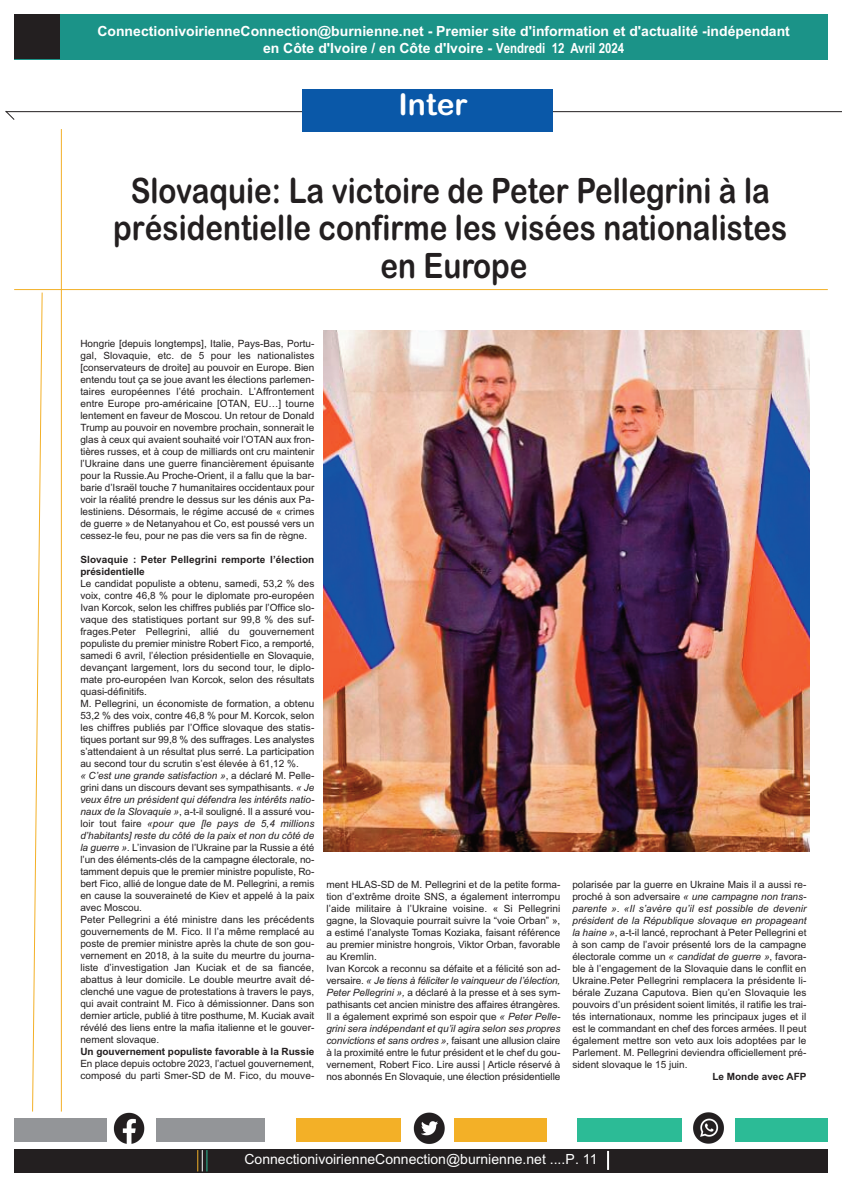
<style>
.page{position:relative;width:842px;height:1191px;background:#fff}
.page>*{position:absolute;margin:0;border:0;box-sizing:border-box;transform-origin:0 0}
.t1{font:35px/37px "Arial Rounded MT Bold";color:#231f20;text-align:center;scale:.85 1}
.t2{font:30px "Arial Rounded MT Bold";color:#fff}
.t3{font:700 14px/16.8px "Arial";color:#fff;text-align:center}
.t4{font:14px "Arial";color:#fff}
.t5{font:10px/12px "Arial";color:#231f20}
.t6{font:700 10px/12px "Arial";color:#231f20}
.s1{font-family:"Arial Narrow"}
.s2{font-style:italic}
</style>
<div class="page">
<hr style="left:6px;top:111px;width:836px;height:1px;background:#231f20">
<div style="left:14px;top:14px;width:814px;height:46px;background:#1b9388"></div>
<div style="left:14px;top:14px;width:46px;height:45px;background:#231f20"></div>
<hr style="left:61px;top:129px;width:1px;height:982px;background:#f3b027">
<svg style="left:32px;top:292px;width:11px;height:820px"></svg>
<hr style="left:14px;top:289px;width:814px;height:1px;background:#f3b027">
<div style="left:302px;top:89px;width:250px;height:42px;background:#0a58a8"></div>
<div style="left:14px;top:1118px;width:251px;height:23px;background:#939598"></div>
<div style="left:296px;top:1118px;width:250px;height:23px;background:#f3b027"></div>
<div style="left:577px;top:1118px;width:251px;height:23px;background:#2cbb96"></div>
<div style="left:14px;top:1149px;width:814px;height:23px;background:#231f20"></div>
<img style="left:107px;top:1112px;width:49px;height:32px">
<img style="left:401px;top:1112px;width:52px;height:32px">
<img style="left:683px;top:1112px;width:52px;height:32px">
<svg style="left:197px;top:1150px;width:10px;height:21px"></svg>
<svg style="left:607px;top:1150px;width:2px;height:19px"></svg>
<img style="left:323px;top:330px;width:486px;height:521px">
<svg style="left:5px;top:111px;width:11px;height:9px"></svg>
<h3 class="t3" style="left:97px;top:23px;width:694px">ConnectionivoirienneConnection@burnienne.net - Premier site d'information et d'actualité -indépendant en Côte d'Ivoire / en Côte d'Ivoire - <span class="s1">Vendredi 12 Avril 2024</span></h3>
<h2 class="t2" style="left:399px;top:87px;width:71px">Inter</h2>
<h1 class="t1" style="left:113px;top:173px;width:794px">Slovaquie: La victoire de Peter Pellegrini à la présidentielle confirme les visées nationalistes en Europe</h1>
<p class="t5" style="left:80px;top:337px;width:236px;text-align:justify">Hongrie [depuis longtemps], Italie, Pays-Bas, Portu&shy;gal, Slovaquie, etc. de 5 pour les nationalistes [conservateurs de droite] au pouvoir en Europe. Bien entendu tout ça se joue avant les élections parlemen&shy;taires européennes l’été prochain. L’Affrontement entre Europe pro-américaine [OTAN, EU…] tourne lentement en faveur de Moscou. Un retour de Donald Trump au pouvoir en novembre prochain, sonnerait le glas à ceux qui avaient souhaité voir l’OTAN aux fron&shy;tières russes, et à coup de milliards ont cru maintenir l’Ukraine dans une guerre financièrement épuisante pour la Russie.Au Proche-Orient, il a fallu que la bar&shy;barie d’Israël touche 7 humanitaires occidentaux pour voir la réalité prendre le dessus sur les dénis aux Pa&shy;lestiniens. Désormais, le régime accusé de « crimes de guerre » de Netanyahou et Co, est poussé vers un cessez-le feu, pour ne pas die vers sa fin de règne.</p>
<p class="t6" style="left:80px;top:553px;width:236px">Slovaquie : Peter Pellegrini remporte l’élection présidentielle</p>
<p class="t5" style="left:80px;top:577px;width:236px">Le candidat populiste a obtenu, samedi, 53,2 % des voix, contre 46,8 % pour le diplomate pro-européen Ivan Korcok, selon les chiffres publiés par l’Office slo&shy;vaque des statistiques portant sur 99,8 % des suf&shy;frages.Peter Pellegrini, allié du gouvernement populiste du premier ministre Robert Fico, a remporté, samedi 6 avril, l’élection présidentielle en Slovaquie, devançant largement, lors du second tour, le diplo&shy;mate pro-européen Ivan Korcok, selon des résultats quasi-définitifs.<br>M. Pellegrini, un économiste de formation, a obtenu 53,2 % des voix, contre 46,8 % pour M. Korcok, selon les chiffres publiés par l’Office slovaque des statis&shy;tiques portant sur 99,8 % des suffrages. Les analystes s’attendaient à un résultat plus serré. La participation au second tour du scrutin s’est élevée à 61,12 %.<br><span class="s2">« C’est une grande satisfaction »</span>, a déclaré M. Pelle&shy;grini dans un discours devant ses sympathisants. <span class="s2">« Je veux être un président qui défendra les intérêts natio&shy;naux de la Slovaquie »</span>, a-t-il souligné. Il a assuré vou&shy;loir tout faire <span class="s2">«pour que [le pays de 5,4 millions d’habitants] reste du côté de la paix et non du côté de la guerre ».</span> L’invasion de l’Ukraine par la Russie a été l’un des éléments-clés de la campagne électorale, no&shy;tamment depuis que le premier ministre populiste, Ro&shy;bert Fico, allié de longue date de M. Pellegrini, a remis en cause la souveraineté de Kiev et appelé à la paix avec Moscou.<br>Peter Pellegrini a été ministre dans les précédents gouvernements de M. Fico. Il l’a même remplacé au poste de premier ministre après la chute de son gou&shy;vernement en 2018, à la suite du meurtre du journa&shy;liste d’investigation Jan Kuciak et de sa fiancée, abattus à leur domicile. Le double meurtre avait dé&shy;clenché une vague de protestations à travers le pays, qui avait contraint M. Fico à démissionner. Dans son dernier article, publié à titre posthume, M. Kuciak avait révélé des liens entre la mafia italienne et le gouver&shy;nement slovaque.</p>
<p class="t6" style="left:80px;top:1045px;width:235px">Un gouvernement populiste favorable à la Russie</p>
<p class="t5" style="left:80px;top:1057px;width:236px">En place depuis octobre 2023, l’actuel gouvernement, composé du parti Smer-SD de M. Fico, du mouve-</p>
<p class="t5" style="left:326px;top:878px;width:236px">ment HLAS-SD de M. Pellegrini et de la petite forma&shy;tion d’extrême droite SNS, a également interrompu l’aide militaire à l’Ukraine voisine. « Si Pellegrini gagne, la Slovaquie pourrait suivre la “voie Orban” », a estimé l’analyste Tomas Koziaka, faisant référence au premier ministre hongrois, Viktor Orban, favorable au Kremlin.<br>Ivan Korcok a reconnu sa défaite et a félicité son ad&shy;versaire. <span class="s2">« Je tiens à féliciter le vainqueur de l’élection, Peter Pellegrini »,</span> a déclaré à la presse et à ses sym&shy;pathisants cet ancien ministre des affaires étrangères.<br>Il a également exprimé son espoir que <span class="s2">« Peter Pelle&shy;grini sera indépendant et qu’il agira selon ses propres convictions et sans ordres »,</span> faisant une allusion claire à la proximité entre le futur président et le chef du gou&shy;vernement, Robert Fico. Lire aussi | Article réservé à nos abonnés En Slovaquie, une élection présidentielle</p>
<p class="t5" style="left:572px;top:878px;width:236px;text-align:justify">polarisée par la guerre en Ukraine Mais il a aussi re&shy;proché à son adversaire <span class="s2">« une campagne non trans&shy;parente »</span>. <span class="s2">«Il s’avère qu’il est possible de devenir président de la République slovaque en propageant la haine »</span>, a-t-il lancé, reprochant à Peter Pellegrini et à son camp de l’avoir présenté lors de la campagne électorale comme un <span class="s2">« candidat de guerre »</span>, favora&shy;ble à l’engagement de la Slovaquie dans le conflit en Ukraine.Peter Pellegrini remplacera la présidente li&shy;bérale Zuzana Caputova. Bien qu’en Slovaquie les pouvoirs d’un président soient limités, il ratifie les trai&shy;tés internationaux, nomme les principaux juges et il est le commandant en chef des forces armées. Il peut également mettre son veto aux lois adoptées par le Parlement. M. Pellegrini deviendra officiellement pré&shy;sident slovaque le 15 juin.</p>
<p class="t6" style="left:712px;top:1070px;width:96px">Le Monde avec AFP</p>
<h3 class="t4" style="left:244px;top:1151px;width:355px">ConnectionivoirienneConnection@burnienne.net ....P. 11</h3>
</div>
